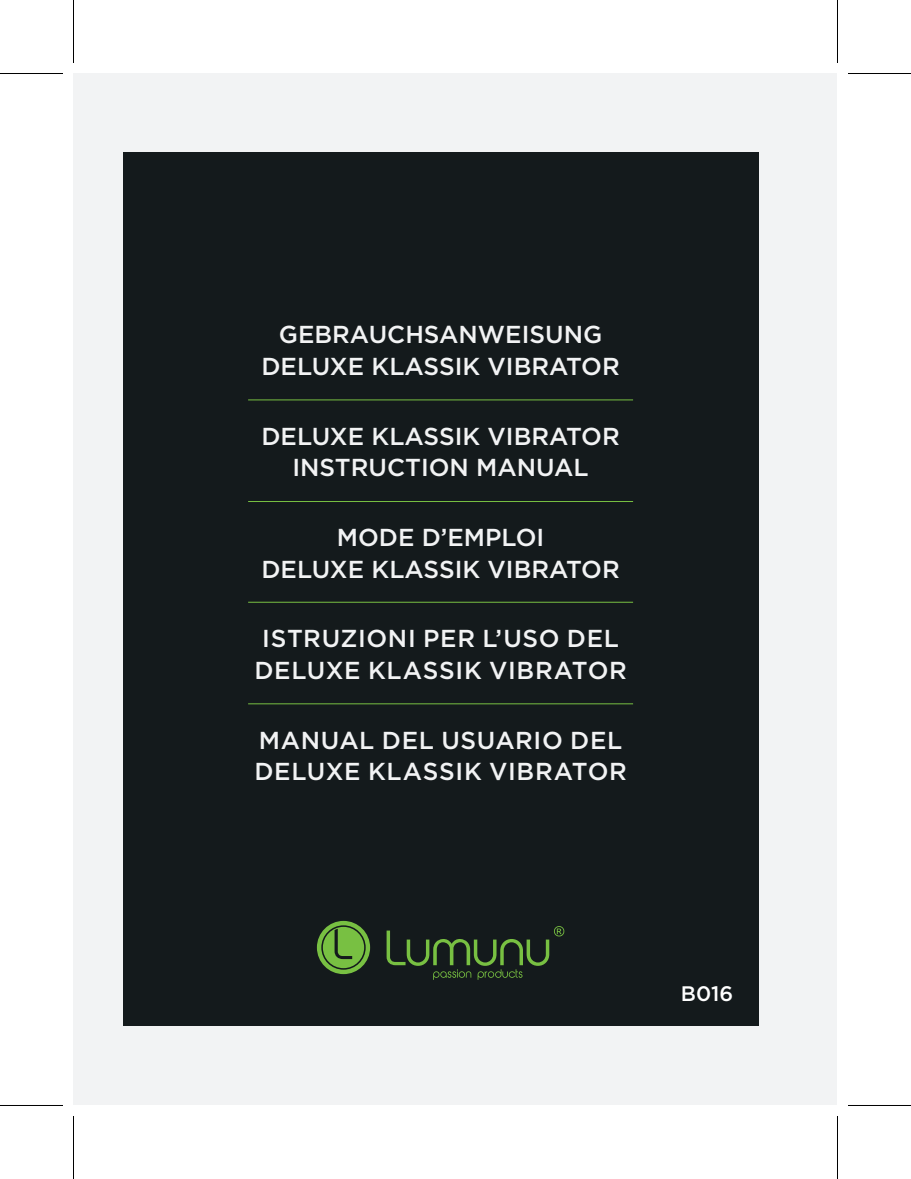
<style>
.page{position:relative;width:911px;height:1179px;background:#fff}
.page>*{position:absolute;margin:0;border:0;box-sizing:border-box;transform-origin:0 0}
.t1{font:500 24.5px/31.5px "Gotham";color:#f2f3f4;text-align:center}
.t2{font:500 24.5px/31.5px "Gotham";letter-spacing:.025em;color:#f2f3f4}
.t3{font:500 21px "Gotham";color:#fff}
</style>
<div class="page">
<div style="left:74px;top:74px;width:763px;height:1031px;background:#f2f3f4"></div>
<div style="left:123px;top:153px;width:635px;height:873px;background:#141a1c"></div>
<svg style="left:317px;top:921px;width:53px;height:53px"></svg>
<svg style="left:387px;top:926px;width:177px;height:54px"></svg>
<hr style="left:248px;top:399px;width:385px;height:1px;background:#78c042">
<hr style="left:248px;top:501px;width:385px;height:1px;background:#78c042">
<hr style="left:248px;top:602px;width:385px;height:1px;background:#78c042">
<hr style="left:248px;top:703px;width:385px;height:1px;background:#78c042">
<hr style="left:0;top:73px;width:63px;height:1px;background:#000">
<hr style="left:848px;top:73px;width:63px;height:1px;background:#000">
<hr style="left:0;top:1105px;width:63px;height:1px;background:#000">
<hr style="left:848px;top:1105px;width:63px;height:1px;background:#000">
<hr style="left:73px;top:0;width:1px;height:63px;background:#000">
<hr style="left:73px;top:1116px;width:1px;height:63px;background:#000">
<hr style="left:837px;top:0;width:1px;height:63px;background:#000">
<hr style="left:837px;top:1116px;width:1px;height:63px;background:#000">
<p class="t1" style="left:261px;top:318px;width:360px">GEBRAUCHSANWEISUNG<br>DELUXE KLASSIK VIBRATOR</p>
<p class="t1" style="left:261px;top:420px;width:360px">DELUXE KLASSIK VIBRATOR<br>INSTRUCTION MANUAL</p>
<p class="t1" style="left:261px;top:522px;width:360px">MODE D’EMPLOI<br>DELUXE KLASSIK VIBRATOR</p>
<p class="t2" style="left:254px;top:622px;width:374px;text-align:center">ISTRUZIONI PER L’USO DEL<br>DELUXE KLASSIK VIBRATOR</p>
<p class="t2" style="left:254px;top:724px;width:374px">MANUAL DEL USUARIO DEL<br>DELUXE KLASSIK VIBRATOR</p>
<p class="t3" style="left:681px;top:980px;width:54px">B016</p>
</div>
